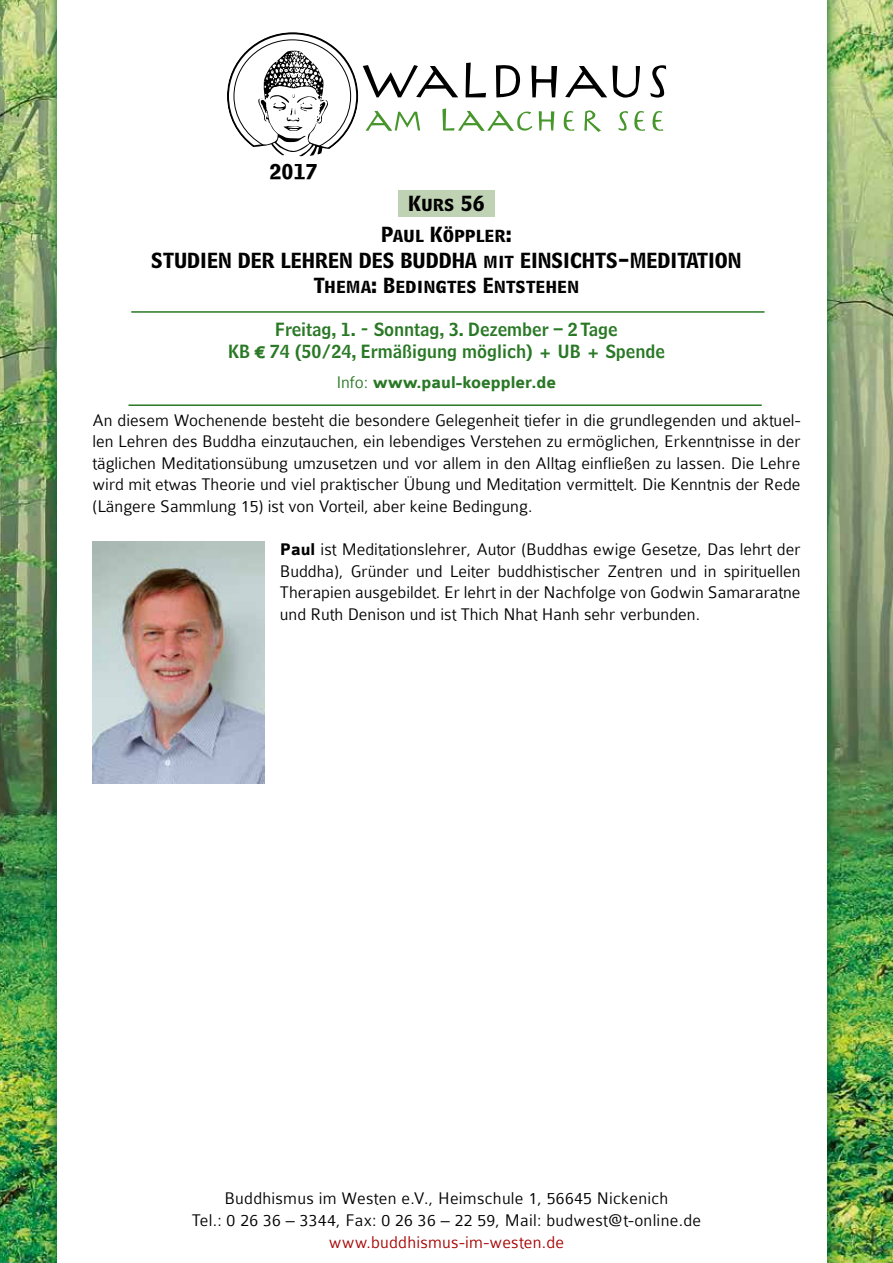
<style>
.page{position:relative;width:893px;height:1263px;background:#fff}
.page>*{position:absolute;margin:0;border:0;box-sizing:border-box;transform-origin:0 0}
.t1{font:300 18px/21.6px "Colaborate";color:#000;text-align:justify}
.t2{font:18px/30.6px "Bell Centennial Bold Listing Alt";color:#000;text-align:center}
.t3{font:18px/21.6px "Bell Centennial Name And Number";color:#297825;text-align:center}
.t4{font:300 18px "Colaborate";letter-spacing:.015em;color:#a80000}
.t5{font:700 18px "Colaborate";color:#297825}
.t6{font:18px "Bell Centennial Bold Listing";color:#000}
.s1{font-family:"Colaborate";font-weight:700}
.s2{font-weight:300}
.s3{font-weight:700}
</style>
<div class="page">
<img style="left:0;top:0;width:44px;height:1263px">
<img style="left:840px;top:0;width:53px;height:1263px">
<img style="left:44px;top:0;width:796px;height:1263px">
<div style="left:57px;top:0;width:770px;height:1263px;background:#fff"></div>
<svg style="left:650px;top:65px;width:16px;height:33px"></svg>
<svg style="left:565px;top:66px;width:75px;height:32px"></svg>
<svg style="left:563px;top:111px;width:11px;height:20px"></svg>
<svg style="left:618px;top:111px;width:10px;height:20px"></svg>
<svg style="left:652px;top:111px;width:11px;height:20px"></svg>
<svg style="left:634px;top:111px;width:11px;height:20px"></svg>
<svg style="left:584px;top:110px;width:17px;height:22px"></svg>
<svg style="left:227px;top:32px;width:330px;height:125px"></svg>
<div style="left:398px;top:191px;width:96px;height:26px;background:#c0d2b4"></div>
<hr style="left:131px;top:311px;width:633px;height:2px;background:#297825">
<hr style="left:128px;top:404px;width:634px;height:2px;background:#297825">
<img style="left:92px;top:542px;width:173px;height:241px">
<p class="t6" style="left:269px;top:159px;width:50px">2017</p>
<p class="t2" style="left:381px;top:188px;width:132px">Kurs 56<br>Paul Köppler:</p>
<p class="t2" style="left:151px;top:247px;width:592px;line-height:25.8px">STUDIEN DER LEHREN DES BUDDHA mit EINSICHTS-MEDITATION<br>Thema: Bedingtes Entstehen</p>
<p class="t3" style="left:228px;top:319px;width:438px">Freitag, 1. - Sonntag, 3. Dezember – 2 Tage<br>KB <span class="s1">€</span> 74 (50/24, Ermäßigung möglich) + UB + Spende</p>
<p class="t5" style="left:337px;top:373px;width:221px"><span class="s2">Info:</span> www.paul-koeppler.de</p>
<p class="t1" style="left:92px;top:409px;width:710px">An diesem Wochenende besteht die besondere Gelegenheit tiefer in die grundlegenden und aktuel&shy;len Lehren des Buddha einzutauchen, ein lebendiges Verstehen zu ermöglichen, Erkenntnisse in der täglichen Meditationsübung umzusetzen und vor allem in den Alltag einfließen zu lassen. Die Lehre wird mit etwas Theorie und viel praktischer Übung und Meditation vermittelt. Die Kenntnis der Rede (Längere Sammlung 15) ist von Vorteil, aber keine Bedingung.</p>
<p class="t1" style="left:280px;top:539px;width:522px"><span class="s3">Paul</span> ist Meditationslehrer, Autor (Buddhas ewige Gesetze, Das lehrt der Buddha), Gründer und Leiter buddhistischer Zentren und in spirituellen Therapien ausgebildet. Er lehrt in der Nachfolge von Godwin Samararatne und Ruth Denison und ist Thich Nhat Hanh sehr verbunden.</p>
<p class="t1" style="left:192px;top:1188px;width:511px;text-align:center">Buddhismus im Westen e.V., Heimschule 1, 56645 Nickenich<br>Tel.: 0 26 36 – 3344, Fax: 0 26 36 – 22 59, Mail: budwest@t-online.de</p>
<p class="t4" style="left:329px;top:1232px;width:237px">www.buddhismus-im-westen.de</p>
</div>
